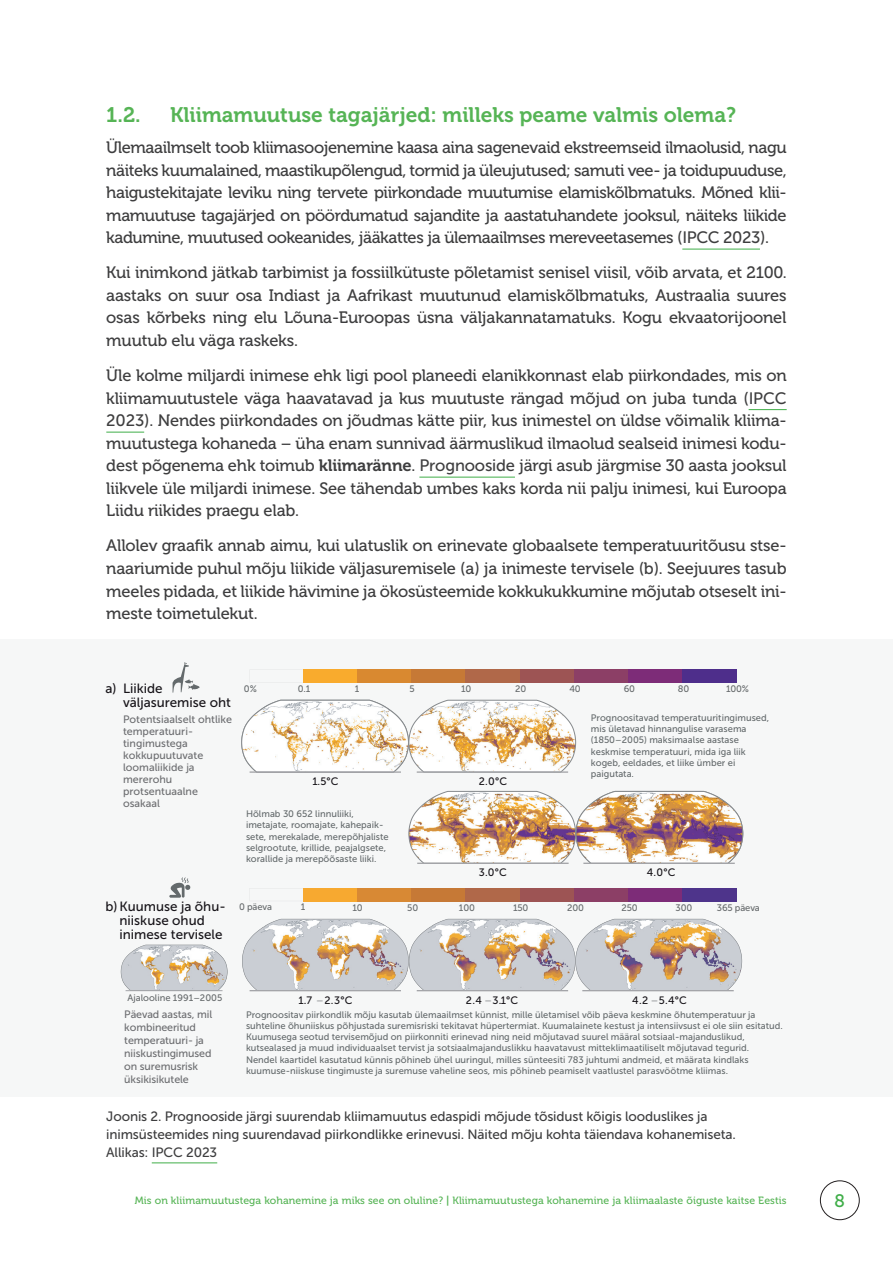
<style>
.page{position:relative;width:893px;height:1263px;background:#fff}
.page>*{position:absolute;margin:0;border:0;box-sizing:border-box;transform-origin:0 0}
.t1{font:21px "Museo 700";color:#56b455}
.t2{font:18px "Museo 500";color:#40ae49}
.t3{font:16.5px/22.5px "Museo 500";letter-spacing:-.01em;color:#3e3e3f;text-align:justify}
.t4{font:13.5px/18px "Museo Sans 500";letter-spacing:-.01em;color:#3e3e3f}
.t5{font:13.35px/14.1px "Museo Sans 500";color:#171419}
.t6{font:10.65px/12px "Museo Sans 500";color:#6c6d70}
.t7{font:10.65px "Museo Sans 500";color:#171419}
.t8{font:10.5px "Museo 500";letter-spacing:.01em;color:#56b455}
.t9{font:9.45px/11.2px "Museo Sans 500";color:#646a6c}
.t10{font:9.45px "Museo Sans 500";letter-spacing:-.015em;color:#65696b}
.s1{font-family:"Museo Sans 500"}
.s2{font-family:"Museo 700"}
.s3{color:#939598}
</style>
<div class="page">
<div style="left:820px;top:1180px;width:40px;height:40px;border:1px solid #231f20;border-radius:50%"></div>
<div style="left:0;top:639px;width:893px;height:458px;background:#f6f7f7"></div>
<hr style="left:682px;top:249px;width:78px;height:1px;background:#40ae49">
<hr style="left:749px;top:409px;width:38px;height:1px;background:#40ae49">
<hr style="left:106px;top:432px;width:38px;height:1px;background:#40ae49">
<hr style="left:419px;top:477px;width:96px;height:1px;background:#40ae49">
<hr style="left:152px;top:1162px;width:65px;height:1px;background:#40ae49">
<svg style="left:408px;top:791px;width:335px;height:72px"></svg>
<svg style="left:169px;top:877px;width:22px;height:21px"></svg>
<svg style="left:242px;top:919px;width:500px;height:72px"></svg>
<svg style="left:172px;top:662px;width:28px;height:31px"></svg>
<div style="left:303px;top:888px;width:55px;height:13px;background:#f7a930"></div>
<div style="left:358px;top:888px;width:54px;height:13px;background:#d88934"></div>
<div style="left:412px;top:888px;width:54px;height:13px;background:#c67936"></div>
<div style="left:466px;top:888px;width:54px;height:13px;background:#b06849"></div>
<div style="left:520px;top:888px;width:54px;height:13px;background:#9d5454"></div>
<div style="left:574px;top:888px;width:54px;height:13px;background:#8c3f66"></div>
<div style="left:628px;top:888px;width:54px;height:13px;background:#7d2c78"></div>
<div style="left:682px;top:888px;width:54px;height:13px;background:#4e348b"></div>
<div style="left:303px;top:670px;width:55px;height:13px;background:#f9ab2d"></div>
<div style="left:358px;top:670px;width:54px;height:13px;background:#d98930"></div>
<div style="left:412px;top:670px;width:54px;height:13px;background:#c67936"></div>
<div style="left:466px;top:670px;width:54px;height:13px;background:#b06849"></div>
<div style="left:520px;top:670px;width:54px;height:13px;background:#9d5454"></div>
<div style="left:574px;top:670px;width:54px;height:13px;background:#8c3f66"></div>
<div style="left:628px;top:670px;width:54px;height:13px;background:#7d2c78"></div>
<div style="left:682px;top:670px;width:54px;height:13px;background:#4e2e8b"></div>
<hr style="left:250px;top:990px;width:151px;height:1px;background:#a4a5a9">
<hr style="left:417px;top:990px;width:151px;height:1px;background:#a4a5a9">
<hr style="left:582px;top:990px;width:152px;height:1px;background:#a4a5a9">
<hr style="left:583px;top:863px;width:152px;height:1px;background:#a4a5a9">
<hr style="left:250px;top:771px;width:151px;height:2px;background:#a4a5a9">
<hr style="left:417px;top:863px;width:152px;height:1px;background:#a4a5a9">
<svg style="left:241px;top:700px;width:335px;height:72px"></svg>
<hr style="left:417px;top:771px;width:151px;height:2px;background:#a4a5a9">
<svg style="left:121px;top:945px;width:107px;height:46px"></svg>
<hr style="left:126px;top:990px;width:97px;height:1px;background:#a4a5a9">
<p class="t1" style="left:106px;top:103px;width:36px">1.2.</p>
<p class="t1" style="left:170px;top:103px;width:567px">Kliimamuutuse tagajärjed: milleks peame valmis olema?</p>
<p class="t3" style="left:106px;top:136px;width:682px">Ülemaailmselt toob kliimasoojenemine kaasa aina sagenevaid ekstreemseid ilmaolusid, nagu näiteks kuumalained, maastikupõlengud, tormid ja üleujutused; samuti vee- ja toidupuuduse, haigustekitajate leviku ning tervete piirkondade muutumise elamiskõlbmatuks. Mõned klii&shy;mamuutuse tagajärjed on pöördumatud sajandite ja aastatuhandete jooksul, näiteks liikide kadumine, muutused ookeanides, jääkattes ja ülemaailmses mereveetasemes (<span class="s1">IPCC 2023</span>).</p>
<p class="t3" style="left:106px;top:262px;width:682px">Kui inimkond jätkab tarbimist ja fossiilkütuste põletamist senisel viisil, võib arvata, et 2100. aastaks on suur osa Indiast ja Aafrikast muutunud elamiskõlbmatuks, Austraalia suures osas kõrbeks ning elu Lõuna-Euroopas üsna väljakannatamatuks. Kogu ekvaatorijoonel muutub elu väga raskeks.</p>
<p class="t3" style="left:106px;top:364px;width:682px">Üle kolme miljardi inimese ehk ligi pool planeedi elanikkonnast elab piirkondades, mis on kliimamuutustele väga haavatavad ja kus muutuste rängad mõjud on juba tunda (<span class="s1">IPCC 2023</span>). Nendes piirkondades on jõudmas kätte piir, kus inimestel on üldse võimalik kliima&shy;muutustega kohaneda – üha enam sunnivad äärmuslikud ilmaolud sealseid inimesi kodu&shy;dest põgenema ehk toimub <span class="s2">kliimaränne</span>. <span class="s1">Prognooside</span> järgi asub järgmise 30 aasta jooksul liikvele üle miljardi inimese. See tähendab umbes kaks korda nii palju inimesi, kui Euroopa Liidu riikides praegu elab.</p>
<p class="t3" style="left:106px;top:535px;width:682px">Allolev graafik annab aimu, kui ulatuslik on erinevate globaalsete temperatuuritõusu stse&shy;naariumide puhul mõju liikide väljasuremisele (a) ja inimeste tervisele (b). Seejuures tasub meeles pidada, et liikide hävimine ja ökosüsteemide kokkukukkumine mõjutab otseselt ini&shy;meste toimetulekut.</p>
<p class="t5" style="left:123px;top:682px;width:109px;text-indent:-17px">a) Liikide väljasuremise oht</p>
<p class="t6" style="left:123px;top:714px;width:111px">Potentsiaalselt ohtlike temperatuuri&shy;tingimustega kokkupuutuvate loomaliikide ja mererohu protsentuaalne osakaal</p>
<p class="t10" style="left:244px;top:684px;width:14px">0%</p>
<p class="t10" style="left:298px;top:684px;width:14px">0.1</p>
<p class="t10" style="left:355px;top:684px;width:6px">1</p>
<p class="t10" style="left:409px;top:684px;width:7px">5</p>
<p class="t10" style="left:461px;top:684px;width:12px">10</p>
<p class="t10" style="left:515px;top:684px;width:13px">20</p>
<p class="t10" style="left:569px;top:684px;width:13px">40</p>
<p class="t10" style="left:624px;top:684px;width:13px">60</p>
<p class="t10" style="left:678px;top:684px;width:13px">80</p>
<p class="t10" style="left:726px;top:684px;width:25px">100%</p>
<p class="t7" style="left:312px;top:776px;width:28px">1.5°C</p>
<p class="t9" style="left:246px;top:808px;width:144px">Hõlmab 30 652 linnuliiki, imetajate, roomajate, kahepaik&shy;sete, merekalade, merepõhjaliste selgrootute, krillide, peajalgsete, korallide ja merepõõsaste liiki.</p>
<p class="t7" style="left:479px;top:776px;width:30px">2.0°C</p>
<p class="t7" style="left:479px;top:867px;width:30px">3.0°C</p>
<p class="t9" style="left:591px;top:712px;width:180px">Prognoositavad temperatuuritingimused, mis ületavad hinnangulise varasema (1850–2005) maksimaalse aastase keskmise temperatuuri, mida iga liik kogeb, eeldades, et liike ümber ei paigutata.</p>
<p class="t7" style="left:647px;top:867px;width:30px">4.0°C</p>
<p class="t5" style="left:120px;top:899px;width:108px;text-indent:-14px">b)Kuumuse ja õhu&shy;niiskuse ohud inimese tervisele</p>
<p class="t10" style="left:239px;top:902px;width:34px">0 päeva</p>
<p class="t10" style="left:301px;top:902px;width:6px">1</p>
<p class="t10" style="left:352px;top:902px;width:12px">10</p>
<p class="t10" style="left:407px;top:902px;width:12px">50</p>
<p class="t10" style="left:459px;top:902px;width:18px">100</p>
<p class="t10" style="left:513px;top:902px;width:17px">150</p>
<p class="t10" style="left:567px;top:902px;width:18px">200</p>
<p class="t10" style="left:621px;top:902px;width:18px">250</p>
<p class="t10" style="left:676px;top:902px;width:18px">300</p>
<p class="t10" style="left:717px;top:902px;width:44px">365 päeva</p>
<p class="t10" style="left:127px;top:992px;width:96px">Ajalooline 1991–2005</p>
<p class="t6" style="left:124px;top:1008px;width:89px;line-height:12.9px">Päevad aastas, mil kombineeritud temperatuuri- ja niiskustingimused on suremusrisk üksikisikutele</p>
<p class="t7" style="left:299px;top:994px;width:55px">1.7 <span class="s3">–</span>2.3°C</p>
<p class="t7" style="left:466px;top:994px;width:54px">2.4 <span class="s3">–</span>3.1°C</p>
<p class="t7" style="left:632px;top:994px;width:56px">4.2 <span class="s3">–</span>5.4°C</p>
<p class="t9" style="left:246px;top:1009px;width:538px">Prognoositav piirkondlik mõju kasutab ülemaailmset künnist, mille ületamisel võib päeva keskmine õhutemperatuur ja suhteline õhuniiskus põhjustada suremisriski tekitavat hüpertermiat. Kuumalainete kestust ja intensiivsust ei ole siin esitatud.<br>Kuumusega seotud tervisemõjud on piirkonniti erinevad ning neid mõjutavad suurel määral sotsiaal-majanduslikud, kutsealased ja muud individuaalset tervist ja sotsiaalmajanduslikku haavatavust mitteklimaatiliselt mõjutavad tegurid.<br>Nendel kaartidel kasutatud künnis põhineb ühel uuringul, milles sünteesiti 783 juhtumi andmeid, et määrata kindlaks kuumuse-niiskuse tingimuste ja suremuse vaheline seos, mis põhineb peamiselt vaatlustel parasvöötme kliimas.</p>
<p class="t4" style="left:106px;top:1107px;width:631px">Joonis 2. Prognooside järgi suurendab kliimamuutus edaspidi mõjude tõsidust kõigis looduslikes ja inimsüsteemides ning suurendavad piirkondlikke erinevusi. Näited mõju kohta täiendava kohanemiseta.<br>Allikas: IPCC 2023</p>
<p class="t8" style="left:135px;top:1194px;width:653px">Mis on kliimamuutustega kohanemine ja miks see on oluline? <span class="s2">|</span> Kliimamuutustega kohanemine ja kliimaalaste õiguste kaitse Eestis</p>
<p class="t2" style="left:835px;top:1190px;width:12px">8</p>
</div>
